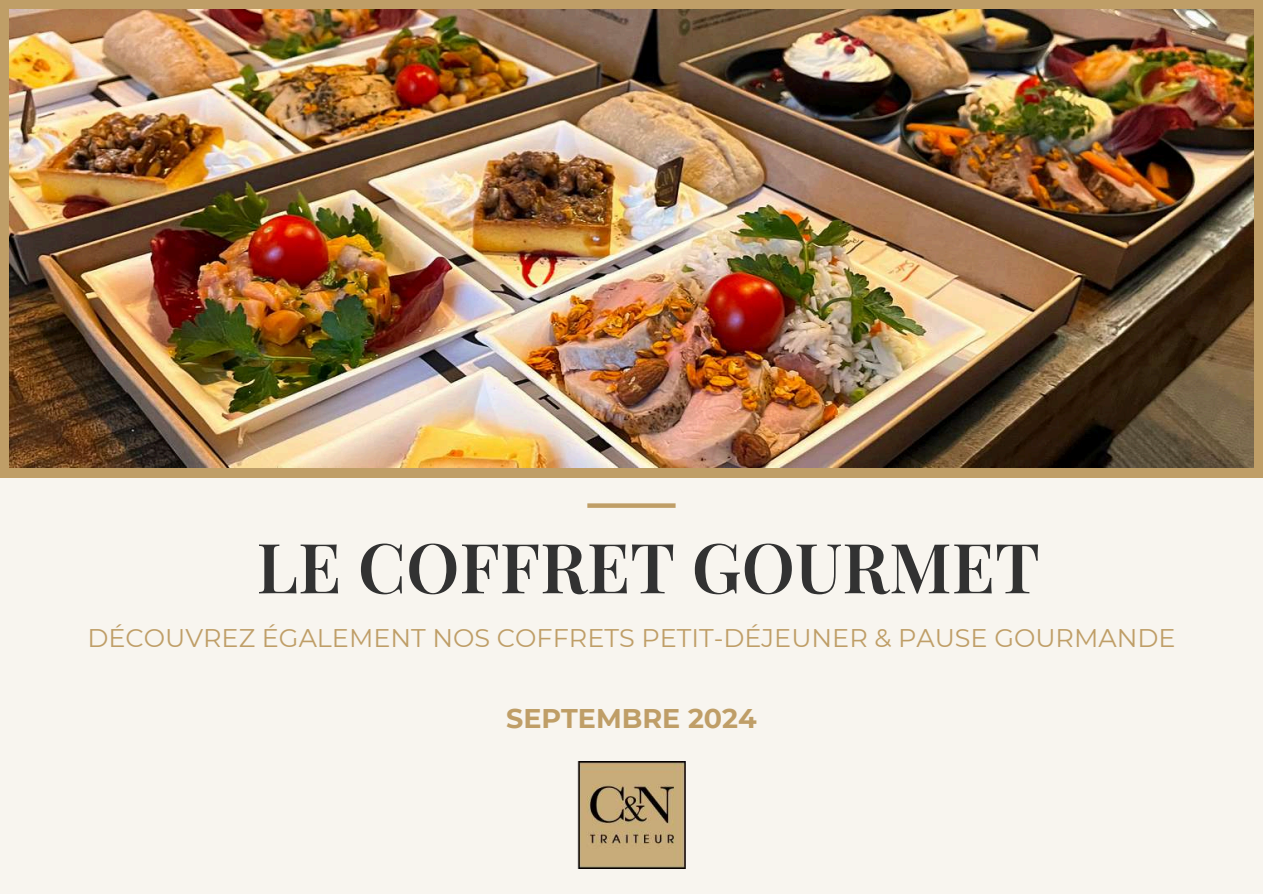
<style>
.page{position:relative;width:1263px;height:894px;background:#fff}
.page>*{position:absolute;margin:0;border:0;box-sizing:border-box;transform-origin:0 0}
.t1{font:600 69px "Playfair Display";color:#323232}
.t2{font:700 27px "Montserrat";color:#bf9e67}
.t3{font:25.5px "Montserrat";color:#bf9e67}
</style>
<div class="page">
<div style="left:0;top:0;width:1263px;height:893px;background:#f8f5ef"></div>
<div style="left:0;top:0;width:1263px;height:478px;background:#bf9e67"></div>
<img style="left:10px;top:10px;width:1243px;height:457px">
<svg style="left:587px;top:503px;width:89px;height:4px"></svg>
<img style="left:577px;top:761px;width:108px;height:107px">
<h1 class="t1" style="left:257px;top:518px;width:785px">LE COFFRET GOURMET</h1>
<p class="t3" style="left:87px;top:622px;width:1090px">DÉCOUVREZ ÉGALEMENT NOS COFFRETS PETIT-DÉJEUNER &amp; PAUSE GOURMANDE</p>
<p class="t2" style="left:506px;top:702px;width:252px">SEPTEMBRE 2024</p>
</div>
